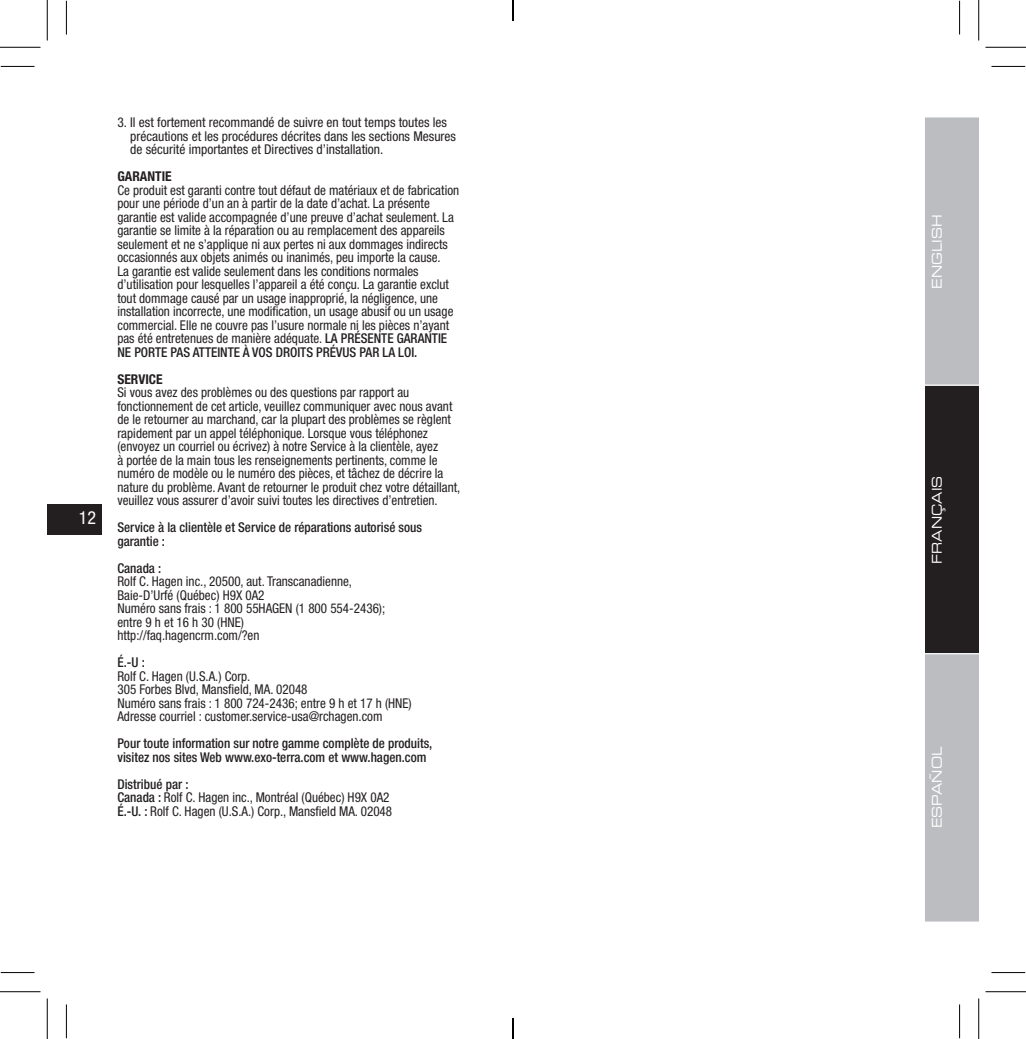
<style>
.page{position:relative;width:1026px;height:1039px;background:#fff}
.page>*{position:absolute;margin:0;border:0;box-sizing:border-box;transform-origin:0 0}
.t1{font:condensed 18px "Helvetica Neue LT Pro";color:#fff}
.t2{font:condensed 13.5px/13.5px "Helvetica Neue LT Pro";color:#231f20}
.t3{font:500 condensed 13.5px/13.5px "Helvetica Neue LT Pro";color:#231f20}
.t4{font:13.5px "Eurostile LT Std Ex 2";color:#fff;scale:.9 1}
.t5{font:700 condensed 13.5px "Helvetica Neue LT Std";color:#231f20}
.s1{font-weight:500}
</style>
<div class="page">
<div style="left:47px;top:504px;width:55px;height:31px;background:#231f20"></div>
<svg style="left:924px;top:117px;width:54px;height:805px;background:#8d8d8f"></svg>
<hr style="left:1px;top:66px;width:33px;height:1px;background:#000">
<hr style="left:991px;top:66px;width:34px;height:1px;background:#000">
<hr style="left:1px;top:972px;width:33px;height:1px;background:#000">
<hr style="left:991px;top:972px;width:34px;height:1px;background:#000">
<hr style="left:66px;top:1px;width:1px;height:33px;background:#000">
<hr style="left:66px;top:1004px;width:1px;height:34px;background:#000">
<hr style="left:959px;top:1px;width:1px;height:33px;background:#000">
<hr style="left:959px;top:1004px;width:1px;height:34px;background:#000">
<hr style="left:0;top:47px;width:40px;height:1px;background:#000">
<hr style="left:985px;top:47px;width:41px;height:1px;background:#000">
<hr style="left:0;top:991px;width:40px;height:1px;background:#000">
<hr style="left:985px;top:991px;width:41px;height:1px;background:#000">
<hr style="left:47px;top:0;width:1px;height:41px;background:#000">
<hr style="left:47px;top:998px;width:1px;height:40px;background:#000">
<hr style="left:978px;top:0;width:1px;height:41px;background:#000">
<hr style="left:978px;top:998px;width:1px;height:40px;background:#000">
<svg style="left:512px;top:0;width:1px;height:21px"></svg>
<svg style="left:512px;top:1018px;width:1px;height:20px"></svg>
<h1 class="t1" style="left:79px;top:507px;width:19px">12</h1>
<p class="t2" style="left:130px;top:115px;width:327px;text-indent:-13px">3. Il est fortement recommandé de suivre en tout temps toutes les précautions et les procédures décrites dans les sections Mesures de sécurité importantes et Directives d’installation.</p>
<p class="t5" style="left:117px;top:168px;width:56px">GARANTIE</p>
<p class="t2" style="left:117px;top:183px;width:343px">Ce produit est garanti contre tout défaut de matériaux et de fabrication pour une période d’un an à partir de la date d’achat. La présente garantie est valide accompagnée d’une preuve d’achat seulement. La garantie se limite à la réparation ou au remplacement des appareils seulement et ne s’applique ni aux pertes ni aux dommages indirects occasionnés aux objets animés ou inanimés, peu importe la cause.<br>La garantie est valide seulement dans les conditions normales d’utilisation pour lesquelles l’appareil a été conçu. La garantie exclut tout dommage causé par un usage inapproprié, la négligence, une installation incorrecte, une modification, un usage abusif ou un usage commercial. Elle ne couvre pas l’usure normale ni les pièces n’ayant pas été entretenues de manière adéquate. <span class="s1">LA PRÉSENTE GARANTIE NE PORTE PAS ATTEINTE À VOS DROITS PRÉVUS PAR LA LOI.</span></p>
<p class="t5" style="left:117px;top:371px;width:47px">SERVICE</p>
<p class="t2" style="left:117px;top:385px;width:344px">Si vous avez des problèmes ou des questions par rapport au fonctionnement de cet article, veuillez communiquer avec nous avant de le retourner au marchand, car la plupart des problèmes se règlent rapidement par un appel téléphonique. Lorsque vous téléphonez (envoyez un courriel ou écrivez) à notre Service à la clientèle, ayez<br>à portée de la main tous les renseignements pertinents, comme le numéro de modèle ou le numéro des pièces, et tâchez de décrire la nature du problème. Avant de retourner le produit chez votre détaillant, veuillez vous assurer d’avoir suivi toutes les directives d’entretien.</p>
<p class="t3" style="left:117px;top:520px;width:306px">Service à la clientèle et Service de réparations autorisé sous garantie :</p>
<p class="t3" style="left:117px;top:561px;width:45px">Canada :</p>
<p class="t2" style="left:117px;top:574px;width:269px">Rolf C. Hagen inc., 20500, aut. Transcanadienne, Baie-D’Urfé (Québec) H9X 0A2<br>Numéro sans frais : 1 800 55HAGEN (1 800 554-2436); entre 9 h et 16 h 30 (HNE) http://faq.hagencrm.com/?en</p>
<p class="t3" style="left:117px;top:655px;width:29px">É.-U :</p>
<p class="t2" style="left:117px;top:669px;width:296px">Rolf C. Hagen (U.S.A.) Corp.<br>305 Forbes Blvd, Mansfield, MA. 02048<br>Numéro sans frais : 1 800 724-2436; entre 9 h et 17 h (HNE)<br>Adresse courriel : customer.service-usa@rchagen.com</p>
<p class="t3" style="left:117px;top:736px;width:316px">Pour toute information sur notre gamme complète de produits, visitez nos sites Web www.exo-terra.com et www.hagen.com</p>
<p class="t2" style="left:117px;top:777px;width:276px"><span class="s1">Distribué par :<br>Canada :</span> Rolf C. Hagen inc., Montréal (Québec) H9X 0A2<br><span class="s1">É.-U. :</span> Rolf C. Hagen (U.S.A.) Corp., Mansfield MA. 02048</p>
<p class="t4" style="left:927px;top:289px;width:84px;rotate:-90deg">ENGLISH</p>
<p class="t4" style="left:927px;top:563px;width:99px;rotate:-90deg">FRANÇAIS</p>
<p class="t4" style="left:927px;top:828px;width:92px;rotate:-90deg">ESPAÑOL</p>
</div>
